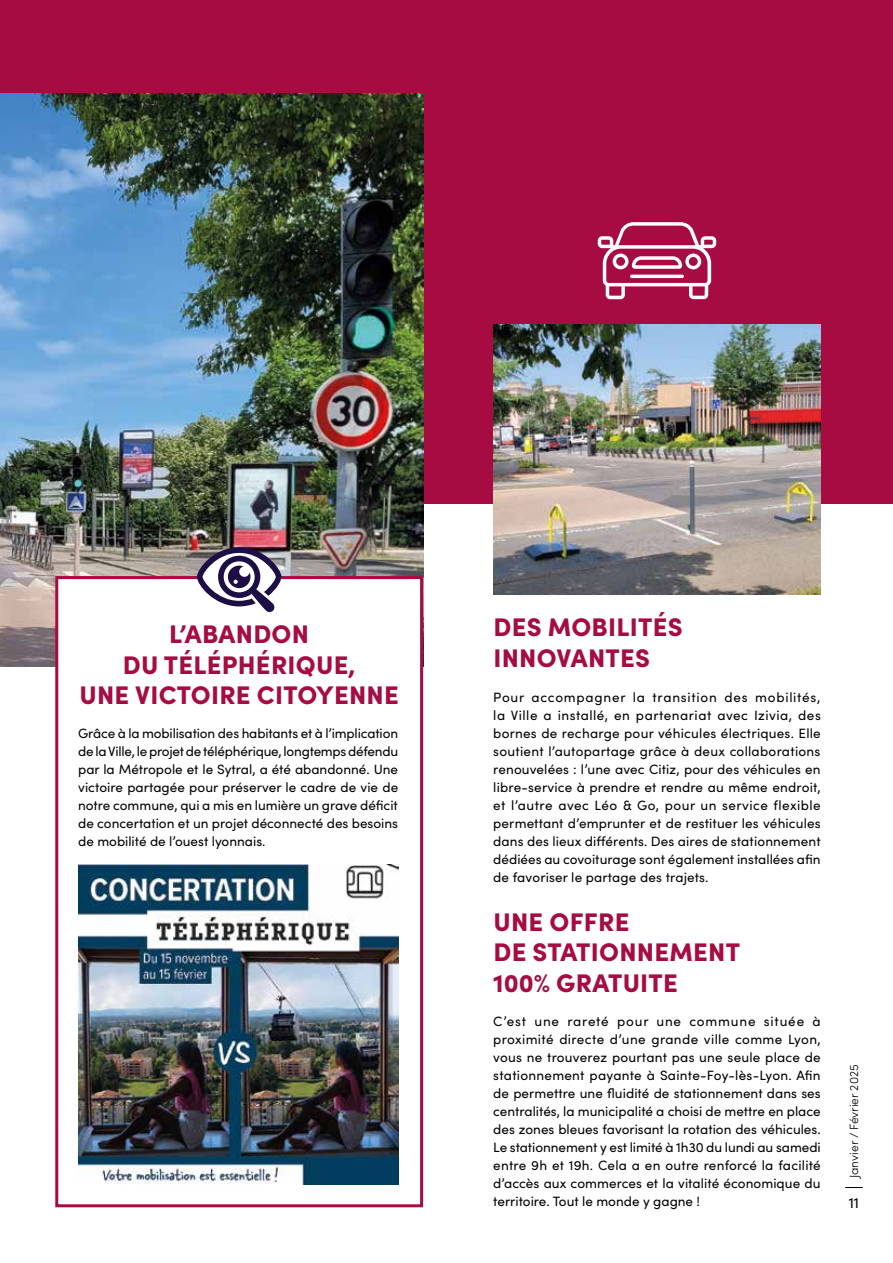
<style>
.page{position:relative;width:893px;height:1263px;background:#fff}
.page>*{position:absolute;margin:0;border:0;box-sizing:border-box;transform-origin:0 0}
.t1{font:900 25.5px/30.6px "Sofia Pro";letter-spacing:.01em;color:#a60c42}
.t2{font:15px "Sofia Pro";color:#000}
.t3{font:13.5px/18px "Sofia Pro";color:#000;text-align:justify}
.t4{font:300 12px "Sofia Pro";color:#000}
</style>
<div class="page">
<div style="left:0;top:0;width:893px;height:504px;background:#a60c42"></div>
<svg style="left:845px;top:1187px;width:18px;height:1px"></svg>
<img style="left:0;top:94px;width:423px;height:572px">
<img style="left:493px;top:324px;width:328px;height:270px">
<div style="left:55px;top:576px;width:368px;height:631px;background:#fff;border:3px solid #a60c42"></div>
<svg style="left:197px;top:547px;width:84px;height:66px"></svg>
<img style="left:78px;top:864px;width:320px;height:320px">
<svg style="left:598px;top:222px;width:118px;height:77px"></svg>
<hr style="left:630px;top:275px;width:54px;height:3px;background:#fff;border-radius:2px">
<h1 class="t1" style="left:79px;top:617px;width:321px;text-align:center">L’ABANDON<br>DU TÉLÉPHÉRIQUE,<br>UNE VICTOIRE CITOYENNE</h1>
<p class="t3" style="left:78px;top:724px;width:322px">Grâce à la mobilisation des habitants et à l’implication de la Ville, le projet de téléphérique, longtemps défendu par la Métropole et le Sytral, a été abandonné. Une victoire partagée pour préserver le cadre de vie de notre commune, qui a mis en lumière un grave déficit de concertation et un projet déconnecté des besoins de mobilité de l’ouest lyonnais.</p>
<h1 class="t1" style="left:493px;top:610px;width:191px">DES MOBILITÉS<br>INNOVANTES</h1>
<p class="t3" style="left:493px;top:688px;width:329px">Pour accompagner la transition des mobilités, la Ville a installé, en partenariat avec Izivia, des bornes de recharge pour véhicules électriques. Elle soutient l’autopartage grâce à deux collaborations renouvelées : l’une avec Citiz, pour des véhicules en libre-service à prendre et rendre au même endroit, et l’autre avec Léo &amp; Go, pour un service flexible permettant d’emprunter et de restituer les véhicules dans des lieux différents. Des aires de stationnement dédiées au covoiturage sont également installées afin de favoriser le partage des trajets.</p>
<h1 class="t1" style="left:493px;top:904px;width:248px">UNE OFFRE<br>DE STATIONNEMENT<br>100% GRATUITE</h1>
<p class="t3" style="left:493px;top:1012px;width:329px">C’est une rareté pour une commune située à proximité directe d’une grande ville comme Lyon, vous ne trouverez pourtant pas une seule place de stationnement payante à Sainte-Foy-lès-Lyon. Afin de permettre une fluidité de stationnement dans ses centralités, la municipalité a choisi de mettre en place des zones bleues favorisant la rotation des véhicules.<br>Le stationnement y est limité à 1h30 du lundi au samedi entre 9h et 19h. Cela a en outre renforcé la facilité d’accès aux commerces et la vitalité économique du territoire. Tout le monde y gagne !</p>
<p class="t4" style="left:845px;top:1178px;width:115px;rotate:-90deg">Janvier / Février 2025</p>
<p class="t2" style="left:849px;top:1191px;width:12px">11</p>
</div>
